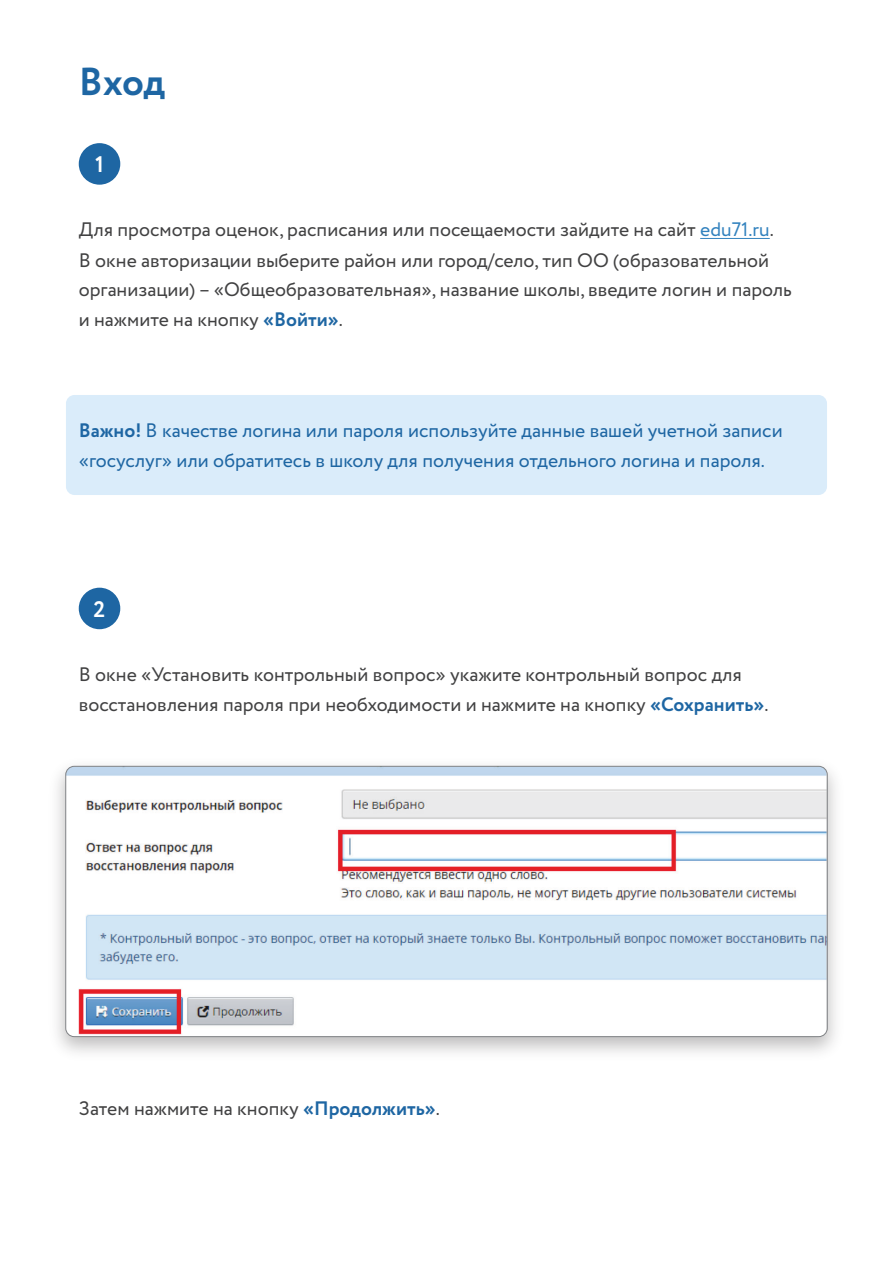
<style>
.page{position:relative;width:893px;height:1263px;background:#fff}
.page>*{position:absolute;margin:0;border:0;box-sizing:border-box;transform-origin:0 0}
.t1{font:700 39px "Circe";color:#1e66a3}
.t2{font:700 22.5px "Circe";color:#fff}
.t3{font:19.5px/30px "Circe";color:#414142}
.t4{font:19.5px/30px "Circe";color:#1e66a3}
.s1{color:#3282be}
.s2{font-weight:700;color:#1e66a3}
.s3{font-weight:700}
</style>
<div class="page">
<div style="left:66px;top:395px;width:761px;height:100px;background:#daecfa;border-radius:9px"></div>
<hr style="left:700px;top:238px;width:70px;height:1px;background:#3282be">
<div style="left:79px;top:143px;width:41px;height:42px;background:#1e66a3;border-radius:50%"></div>
<div style="left:79px;top:588px;width:41px;height:41px;background:#1e66a3;border-radius:50%"></div>
<img style="left:66px;top:766px;width:761px;height:271px">
<h1 class="t1" style="left:79px;top:56px;width:88px">Вход</h1>
<p class="t2" style="left:95px;top:149px;width:10px">1</p>
<p class="t3" style="left:79px;top:215px;width:715px">Для просмотра оценок, расписания или посещаемости зайдите на сайт <span class="s1">edu71.ru</span>.<br>В окне авторизации выберите район или город/село, тип ОО (образовательной организации) – «Общеобразовательная», название школы, введите логин и пароль и нажмите на кнопку <span class="s2">«Войти»</span>.</p>
<p class="t4" style="left:79px;top:415px;width:706px"><span class="s3">Важно!</span> В качестве логина или пароля используйте данные вашей учетной записи «госуслуг» или обратитесь в школу для получения отдельного логина и пароля.</p>
<p class="t2" style="left:94px;top:594px;width:13px">2</p>
<p class="t3" style="left:79px;top:660px;width:691px">В окне «Установить контрольный вопрос» укажите контрольный вопрос для восстановления пароля при необходимости и нажмите на кнопку <span class="s2">«Сохранить»</span>.</p>
<p class="t3" style="left:79px;top:1094px;width:363px">Затем нажмите на кнопку <span class="s2">«Продолжить»</span>.</p>
</div>
